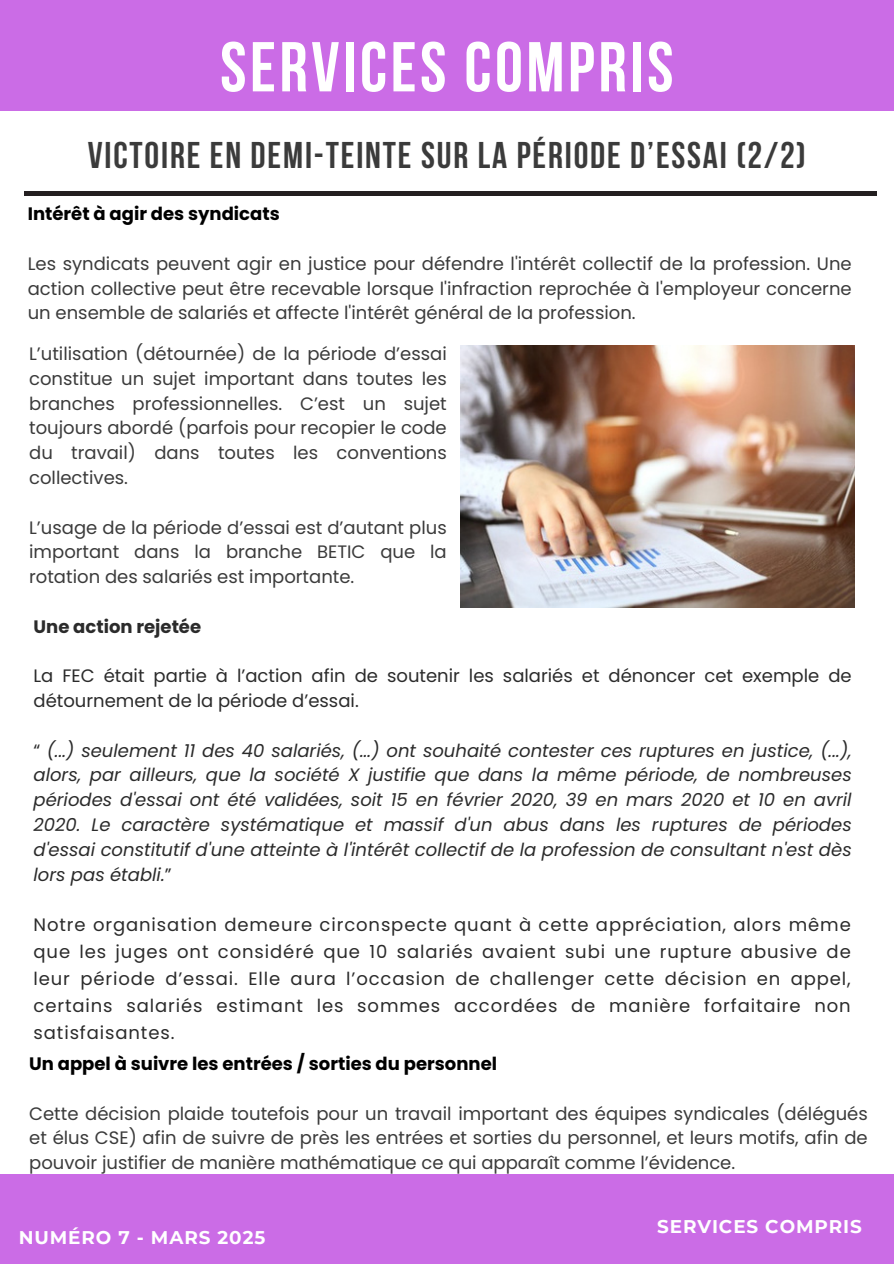
<style>
.page{position:relative;width:894px;height:1264px;background:#fff}
.page>*{position:absolute;margin:0;border:0;box-sizing:border-box;transform-origin:0 0}
.t1{font:700 70.35px "Bebas Neue";letter-spacing:.05em;color:#fff}
.t2{font:700 37.05px "Bebas Neue";letter-spacing:.05em;color:#3b3b3b}
.t3{font:700 18.3px "Montserrat";letter-spacing:.05em;color:#fff}
.t4{font:18px/24.8px "Poppins";color:#3b3b3b;text-align:justify}
.t5{font:italic 18px/24.8px "Poppins";color:#2b2b2b;text-align:justify}
.t6{font:18px/27px "Poppins";color:#2b2b2b}
.t7{font:700 18px "Poppins";color:#000}
.t8{font:700 18px "Poppins";color:#2b2b2b}
.s1{font-style:normal}
</style>
<div class="page">
<div style="left:0;top:0;width:893px;height:1263px;background:#cb6ce6"></div>
<div style="left:0;top:111px;width:893px;height:1063px;background:#fff"></div>
<hr style="left:24px;top:191px;width:852px;height:4px;background:#231f20">
<img style="left:460px;top:345px;width:394px;height:262px">
<h4 class="t1" style="left:220px;top:39px;width:454px">SERVICES COMPRIS</h4>
<h1 class="t2" style="left:88px;top:140px;width:719px">VICTOIRE EN DEMI-TEINTE SUR LA PÉRIODE D’ESSAI (2/2)</h1>
<h2 class="t7" style="left:28px;top:201px;width:253px">Intérêt à agir des syndicats</h2>
<p class="t4" style="left:28px;top:251px;width:825px">Les syndicats peuvent agir en justice pour défendre l'intérêt collectif de la profession. Une action collective peut être recevable lorsque l'infraction reprochée à l'employeur concerne un ensemble de salariés et affecte l'intérêt général de la profession.</p>
<h4 class="t4" style="left:29px;top:341px;width:419px">L’utilisation (détournée) de la période d’essai constitue un sujet important dans toutes les branches professionnelles. C’est un sujet toujours abordé (parfois pour recopier le code du travail) dans toutes les conventions collectives.</h4>
<p class="t4" style="left:29px;top:515px;width:419px">L’usage de la période d’essai est d’autant plus important dans la branche BETIC que la rotation des salariés est importante.</p>
<h4 class="t8" style="left:33px;top:614px;width:169px">Une action rejetée</h4>
<p class="t6" style="left:33px;top:663px;width:819px;line-height:24.8px">La FEC était partie à l’action afin de soutenir les salariés et dénoncer cet exemple de détournement de la période d’essai.</p>
<p class="t5" style="left:33px;top:738px;width:819px"><span class="s1">“</span> (...) seulement 11 des 40 salariés, (...) ont souhaité contester ces ruptures en justice, (...), alors, par ailleurs, que la société X justifie que dans la même période, de nombreuses périodes d'essai ont été validées, soit 15 en février 2020, 39 en mars 2020 et 10 en avril 2020. Le caractère systématique et massif d'un abus dans les ruptures de périodes d'essai constitutif d'une atteinte à l'intérêt collectif de la profession de consultant n'est dès lors pas établi.<span class="s1">”</span></p>
<p class="t6" style="left:33px;top:911px;width:818px;text-align:justify">Notre organisation demeure circonspecte quant à cette appréciation, alors même que les juges ont considéré que 10 salariés avaient subi une rupture abusive de leur période d’essai. Elle aura l’occasion de challenger cette décision en appel, certains salariés estimant les sommes accordées de manière forfaitaire non satisfaisantes.</p>
<p class="t7" style="left:29px;top:1051px;width:469px">Un appel à suivre les entrées / sorties du personnel</p>
<p class="t4" style="left:29px;top:1100px;width:839px">Cette décision plaide toutefois pour un travail important des équipes syndicales (délégués et élus CSE) afin de suivre de près les entrées et sorties du personnel, et leurs motifs, afin de pouvoir justifier de manière mathématique ce qui apparaît comme l’évidence.</p>
<p class="t3" style="left:19px;top:1225px;width:248px">NUMÉRO 7 - MARS 2025</p>
<p class="t3" style="left:657px;top:1215px;width:206px">SERVICES COMPRIS</p>
</div>
